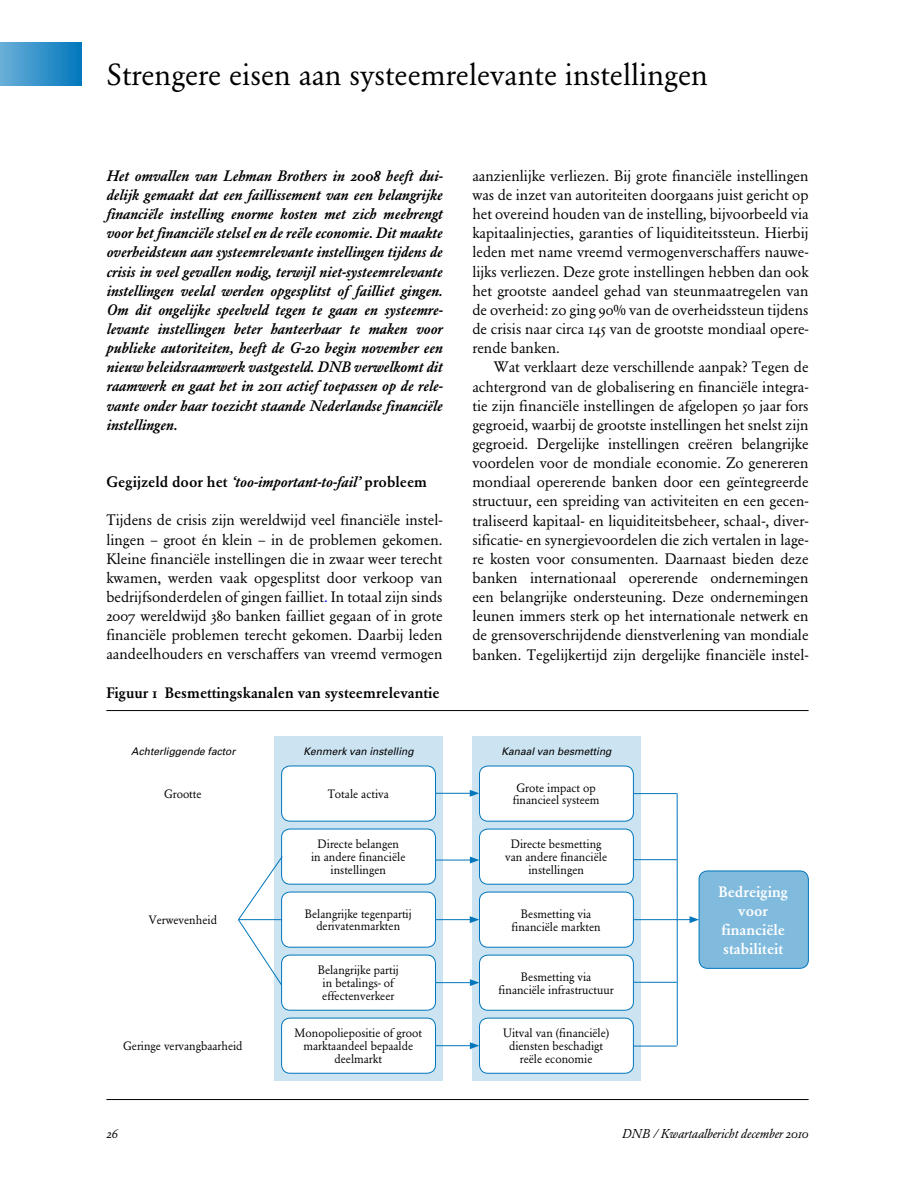
<style>
.page{position:relative;width:915px;height:1191px;background:#fff}
.page>*{position:absolute;margin:0;border:0;box-sizing:border-box;transform-origin:0 0}
.t1{font:30px "DNB Garamond";color:#000}
.t2{font:15px/19.2px "DNB Garamond";color:#000;text-align:justify}
.t3{font:italic 500 15px/19.2px "DNB Garamond";color:#000;text-align:justify}
.t4{font:500 15px "DNB Garamond";color:#000}
.t5{font:500 15px/19.2px "DNB Garamond";color:#fff;text-align:center}
.t6{font:italic 12.75px "DNB Garamond";color:#000}
.t7{font:12px/12.8px "DNB Garamond";color:#000;text-align:center}
.t8{font:italic 10.5px "Univers";color:#000}
.s1{font-style:italic}
.s2{color:#00f}
</style>
<div class="page">
<hr style="left:106px;top:710px;width:702px;height:1px;background:#000">
<div style="left:274px;top:736px;width:168px;height:344px;background:#cce4f2"></div>
<div style="left:472px;top:736px;width:168px;height:344px;background:#cce4f2"></div>
<div style="left:281px;top:1018px;width:154px;height:55px;background:#fff;border-radius:9px"></div>
<div style="left:281px;top:1017px;width:154px;height:56px;border:1px solid #0076bc;border-radius:9px"></div>
<div style="left:479px;top:1018px;width:154px;height:55px;background:#fff;border-radius:9px"></div>
<div style="left:479px;top:1018px;width:154px;height:55px;border:1px solid #0076bc;border-radius:9px"></div>
<div style="left:281px;top:955px;width:154px;height:55px;background:#fff;border-radius:9px"></div>
<div style="left:281px;top:954px;width:154px;height:56px;border:1px solid #0076bc;border-radius:9px"></div>
<div style="left:479px;top:955px;width:154px;height:55px;background:#fff;border-radius:9px"></div>
<div style="left:479px;top:955px;width:154px;height:55px;border:1px solid #0076bc;border-radius:9px"></div>
<div style="left:281px;top:892px;width:154px;height:55px;background:#fff;border-radius:9px"></div>
<div style="left:281px;top:891px;width:154px;height:56px;border:1px solid #0076bc;border-radius:9px"></div>
<div style="left:479px;top:892px;width:154px;height:55px;background:#fff;border-radius:9px"></div>
<div style="left:479px;top:892px;width:154px;height:55px;border:1px solid #0076bc;border-radius:9px"></div>
<div style="left:698px;top:871px;width:110px;height:97px;background:#80bbde;border-radius:9px"></div>
<div style="left:698px;top:870px;width:110px;height:98px;border:1px solid #0076bc;border-radius:9px"></div>
<div style="left:281px;top:829px;width:154px;height:55px;background:#fff;border-radius:9px"></div>
<div style="left:281px;top:828px;width:154px;height:56px;border:1px solid #0076bc;border-radius:9px"></div>
<div style="left:479px;top:829px;width:154px;height:55px;background:#fff;border-radius:9px"></div>
<div style="left:479px;top:829px;width:154px;height:55px;border:1px solid #0076bc;border-radius:9px"></div>
<div style="left:281px;top:766px;width:154px;height:55px;background:#fff;border-radius:9px"></div>
<div style="left:281px;top:765px;width:154px;height:56px;border:1px solid #0076bc;border-radius:9px"></div>
<div style="left:479px;top:766px;width:154px;height:55px;background:#fff;border-radius:9px"></div>
<div style="left:479px;top:766px;width:154px;height:55px;border:1px solid #0076bc;border-radius:9px"></div>
<hr style="left:435px;top:793px;width:37px;height:1px;background:#0076bc">
<svg style="left:469px;top:790px;width:10px;height:6px"></svg>
<hr style="left:632px;top:793px;width:44px;height:1px;background:#0076bc">
<hr style="left:435px;top:859px;width:37px;height:1px;background:#0076bc">
<svg style="left:469px;top:856px;width:10px;height:7px"></svg>
<hr style="left:632px;top:859px;width:44px;height:1px;background:#0076bc">
<hr style="left:435px;top:919px;width:37px;height:1px;background:#0076bc">
<svg style="left:469px;top:916px;width:10px;height:7px"></svg>
<hr style="left:633px;top:919px;width:58px;height:1px;background:#0076bc">
<svg style="left:689px;top:916px;width:9px;height:7px"></svg>
<hr style="left:435px;top:982px;width:37px;height:1px;background:#0076bc">
<svg style="left:469px;top:979px;width:10px;height:7px"></svg>
<hr style="left:632px;top:982px;width:44px;height:1px;background:#0076bc">
<hr style="left:435px;top:1045px;width:37px;height:1px;background:#0076bc">
<svg style="left:469px;top:1042px;width:10px;height:7px"></svg>
<hr style="left:632px;top:1045px;width:44px;height:1px;background:#0076bc">
<svg style="left:238px;top:855px;width:45px;height:130px"></svg>
<hr style="left:676px;top:793px;width:1px;height:252px;background:#0076bc">
<hr style="left:106px;top:1099px;width:702px;height:1px;background:#000">
<div style="left:0;top:43px;width:81px;height:42px;background:linear-gradient(to right,#6aafd8,#0378bd)"></div>
<h1 class="t1" style="left:106px;top:57px;width:603px">Strengere eisen aan systeemrelevante instellingen</h1>
<p class="t3" style="left:106px;top:166px;width:338px">Het omvallen van Lehman Brothers in 2008 heeft dui&shy;delijk gemaakt dat een faillissement van een belangrijke financiële instelling enorme kosten met zich meebrengt voor het financiële stelsel en de reële economie. Dit maakte overheidsteun aan systeemrelevante instellingen tijdens de crisis in veel gevallen nodig, terwijl niet-systeemrelevante instellingen veelal werden opgesplitst of failliet gingen.<br>Om dit ongelijke speelveld tegen te gaan en systeemre&shy;levante instellingen beter hanteerbaar te maken voor publieke autoriteiten, heeft de G-20 begin november een nieuw beleidsraamwerk vastgesteld. DNB verwelkomt dit raamwerk en gaat het in 2011 actief toepassen op de rele&shy;vante onder haar toezicht staande Nederlandse financiële instellingen.</p>
<p class="t4" style="left:106px;top:473px;width:322px">Gegijzeld door het <span class="s1">‘too-important-to-fail’</span> probleem</p>
<p class="t2" style="left:106px;top:511px;width:337px">Tijdens de crisis zijn wereldwijd veel financiële instel&shy;lingen – groot én klein – in de problemen gekomen.<br>Kleine financiële instellingen die in zwaar weer terecht kwamen, werden vaak opgesplitst door verkoop van bedrijfsonderdelen of gingen failliet<span class="s2">.</span> In totaal zijn sinds 2007 wereldwijd 380 banken failliet gegaan of in grote financiële problemen terecht gekomen. Daarbij leden aandeelhouders en verschaffers van vreemd vermogen</p>
<p class="t4" style="left:106px;top:683px;width:335px">Figuur 1 Besmettingskanalen van systeemrelevantie</p>
<p class="t2" style="left:472px;top:166px;width:337px">aanzienlijke verliezen. Bij grote financiële instellingen was de inzet van autoriteiten doorgaans juist gericht op het overeind houden van de instelling, bijvoorbeeld via kapitaalinjecties, garanties of liquiditeitssteun. Hierbij leden met name vreemd vermogenverschaffers nauwe&shy;lijks verliezen. Deze grote instellingen hebben dan ook het grootste aandeel gehad van steunmaatregelen van de overheid: zo ging 90% van de overheidssteun tijdens de crisis naar circa 145 van de grootste mondiaal opere&shy;rende banken.</p>
<p class="t2" style="left:472px;top:358px;width:337px;text-indent:21px">Wat verklaart deze verschillende aanpak? Tegen de achtergrond van de globalisering en financiële integra&shy;tie zijn financiële instellingen de afgelopen 50 jaar fors gegroeid, waarbij de grootste instellingen het snelst zijn gegroeid. Dergelijke instellingen creëren belangrijke voordelen voor de mondiale economie. Zo genereren mondiaal opererende banken door een geïntegreerde structuur, een spreiding van activiteiten en een gecen&shy;traliseerd kapitaal- en liquiditeitsbeheer, schaal-, diver&shy;sificatie- en synergievoordelen die zich vertalen in lage&shy;re kosten voor consumenten. Daarnaast bieden deze banken internationaal opererende ondernemingen een belangrijke ondersteuning. Deze ondernemingen leunen immers sterk op het internationale netwerk en de grensoverschrijdende dienstverlening van mondiale banken. Tegelijkertijd zijn dergelijke financiële instel-</p>
<p class="t8" style="left:131px;top:744px;width:105px">Achterliggende factor</p>
<p class="t8" style="left:303px;top:744px;width:112px">Kenmerk van instelling</p>
<p class="t8" style="left:501px;top:744px;width:112px">Kanaal van besmetting</p>
<p class="t7" style="left:164px;top:787px;width:39px">Grootte</p>
<p class="t7" style="left:327px;top:787px;width:63px">Totale activa</p>
<p class="t7" style="left:512px;top:781px;width:88px">Grote impact op financieel systeem</p>
<p class="t7" style="left:149px;top:914px;width:70px">Verwevenheid</p>
<p class="t7" style="left:123px;top:1039px;width:121px">Geringe vervangbaarheid</p>
<p class="t7" style="left:311px;top:838px;width:96px">Directe belangen<br>in andere financiële instellingen</p>
<p class="t7" style="left:505px;top:838px;width:103px">Directe besmetting van andere financiële instellingen</p>
<p class="t7" style="left:305px;top:907px;width:108px">Belangrijke tegenpartij derivatenmarkten</p>
<p class="t7" style="left:511px;top:907px;width:91px">Besmetting via financiële markten</p>
<p class="t7" style="left:317px;top:964px;width:83px">Belangrijke partij in betalings- of effectenverkeer</p>
<p class="t7" style="left:498px;top:970px;width:117px">Besmetting via financiële infrastructuur</p>
<p class="t7" style="left:294px;top:1027px;width:129px">Monopoliepositie of groot marktaandeel bepaalde deelmarkt</p>
<p class="t7" style="left:503px;top:1027px;width:108px">Uitval van (financiële) diensten beschadigt reële economie</p>
<p class="t5" style="left:718px;top:882px;width:71px">Bedreiging voor financiële stabiliteit</p>
<p class="t6" style="left:106px;top:1126px;width:13px">26</p>
<p class="t6" style="left:622px;top:1126px;width:188px">dnb / Kwartaalbericht december 2010</p>
</div>
